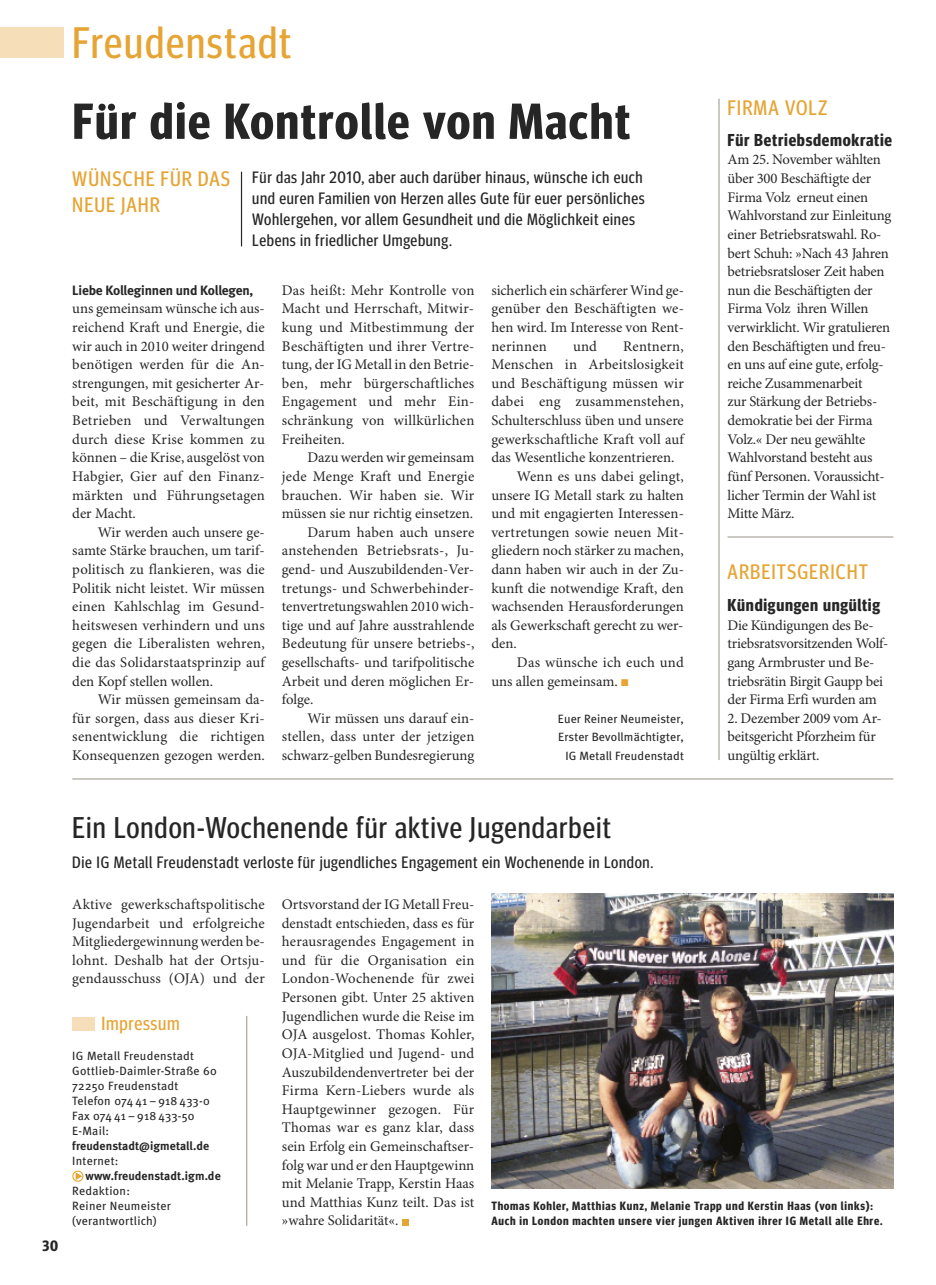
<style>
.page{position:relative;width:936px;height:1285px;background:#fff}
.page>*{position:absolute;margin:0;border:0;box-sizing:border-box;transform-origin:0 0}
.t1{font:700 50.55px "Meta Headline Cond OT";letter-spacing:.035em;color:#272627}
.t2{font:44.1px "Meta Headline Cond OT";letter-spacing:.04em;color:#e6a434}
.t3{font:30px "Meta Headline Cond OT";letter-spacing:.035em;color:#272627}
.t4{font:21px/25.5px "Meta Headline Cond OT";letter-spacing:.05em;color:#e6a434}
.t5{font:19.05px "Meta Headline Cond OT";letter-spacing:.04em;color:#e6a434}
.t6{font:700 17.25px "Meta Headline Cond OT";letter-spacing:.04em;color:#272627}
.t7{font:16.5px/21px "Meta Headline Cond OT";letter-spacing:.04em;color:#272627}
.t8{font:700 15px "Meta Headline Cond OT";color:#272627}
.t9{font:14.7px/18.6px "Minion Pro";letter-spacing:-.005em;color:#272627;text-align:justify}
.t10{font:14.7px "Minion Pro";letter-spacing:.015em;color:#272627}
.t11{font:700 13.5px "Meta";letter-spacing:-.015em;color:#272627}
.t12{font:12px/15px "Meta";letter-spacing:.02em;color:#272627}
.t13{font:700 12px/15px "Meta Headline Cond OT";letter-spacing:.06em;color:#272627}
.t14{font:700 12px "Meta";letter-spacing:.01em;color:#272627}
.s1{color:#e6a434}
</style>
<div class="page">
<div style="left:0;top:28px;width:64px;height:30px;background:#f6dfb8"></div>
<hr style="left:246px;top:1015px;width:1px;height:210px;background:#999186">
<hr style="left:718px;top:99px;width:1px;height:661px;background:#999186">
<hr style="left:727px;top:536px;width:166px;height:1px;background:#999186">
<svg style="left:72px;top:1170px;width:11px;height:11px"></svg>
<div style="left:72px;top:1016px;width:23px;height:14px;background:#f6dfb8"></div>
<hr style="left:241px;top:172px;width:1px;height:74px;background:#272627">
<hr style="left:72px;top:778px;width:821px;height:1px;background:#999186">
<div style="left:402px;top:1218px;width:6px;height:7px;background:#e6a434"></div>
<img style="left:491px;top:893px;width:402px;height:294px">
<h2 class="t2" style="left:72px;top:28px;width:220px">Freudenstadt</h2>
<h1 class="t1" style="left:72px;top:104px;width:559px">Für die Kontrolle von Macht</h1>
<h3 class="t4" style="left:72px;top:168px;width:159px">WÜNSCHE FÜR DAS<br>NEUE JAHR</h3>
<p class="t7" style="left:252px;top:169px;width:394px">Für das Jahr 2010, aber auch darüber hinaus, wünsche ich euch und euren Familien von Herzen alles Gute für euer persönliches Wohlergehen, vor allem Gesundheit und die Möglichkeit eines Lebens in friedlicher Umgebung.</p>
<p class="t11" style="left:72px;top:285px;width:183px">Liebe Kolleginnen und Kollegen,</p>
<p class="t9" style="left:72px;top:300px;width:194px">uns gemeinsam wünsche ich aus&shy;reichend Kraft und Energie, die wir auch in 2010 weiter dringend benötigen werden für die An&shy;strengungen, mit gesicherter Ar&shy;beit, mit Beschäftigung in den Betrieben und Verwaltungen durch diese Krise kommen zu können – die Krise, ausgelöst von Habgier, Gier auf den Finanz&shy;märkten und Führungsetagen der Macht.</p>
<p class="t9" style="left:72px;top:524px;width:194px;text-indent:26px">Wir werden auch unsere ge&shy;samte Stärke brauchen, um tarif&shy;politisch zu flankieren, was die Politik nicht leistet. Wir müssen einen Kahlschlag im Gesund&shy;heitswesen verhindern und uns gegen die Liberalisten wehren, die das Solidarstaatsprinzip auf den Kopf stellen wollen.</p>
<p class="t9" style="left:72px;top:691px;width:194px;text-indent:26px">Wir müssen gemeinsam da&shy;für sorgen, dass aus dieser Kri&shy;senentwicklung die richtigen Konsequenzen gezogen werden.</p>
<p class="t9" style="left:282px;top:282px;width:194px">Das heißt: Mehr Kontrolle von Macht und Herrschaft, Mitwir&shy;kung und Mitbestimmung der Beschäftigten und ihrer Vertre&shy;tung, der IG Metall in den Betrie&shy;ben, mehr bürgerschaftliches Engagement und mehr Ein&shy;schränkung von willkürlichen Freiheiten.</p>
<p class="t9" style="left:307px;top:449px;width:168px">Dazu werden wir gemeinsam</p>
<p class="t10" style="left:282px;top:470px;width:194px">jede Menge Kraft und Energie</p>
<p class="t10" style="left:282px;top:489px;width:194px">brauchen. Wir haben sie. Wir</p>
<p class="t9" style="left:282px;top:505px;width:193px">müssen sie nur richtig einsetzen.</p>
<p class="t10" style="left:307px;top:526px;width:168px">Darum haben auch unsere</p>
<p class="t10" style="left:282px;top:545px;width:194px">anstehenden Betriebsrats-, Ju-</p>
<p class="t9" style="left:282px;top:561px;width:194px">gend- und Auszubildenden-Ver-</p>
<p class="t10" style="left:282px;top:582px;width:194px">tretungs- und Schwerbehinder-</p>
<p class="t9" style="left:282px;top:598px;width:194px">tenvertretungswahlen 2010 wich-</p>
<p class="t9" style="left:282px;top:617px;width:194px">tige und auf Jahre ausstrahlende</p>
<p class="t9" style="left:282px;top:635px;width:194px">Bedeutung für unsere betriebs-,</p>
<p class="t9" style="left:282px;top:654px;width:194px">gesellschafts- und tarifpolitische</p>
<p class="t9" style="left:282px;top:672px;width:194px">Arbeit und deren möglichen Er-</p>
<p class="t9" style="left:282px;top:691px;width:33px">folge.</p>
<p class="t9" style="left:307px;top:710px;width:168px">Wir müssen uns darauf ein-</p>
<p class="t10" style="left:282px;top:731px;width:194px">stellen, dass unter der jetzigen</p>
<p class="t9" style="left:282px;top:747px;width:194px">schwarz-gelben Bundesregierung</p>
<p class="t9" style="left:491px;top:282px;width:194px">sicherlich ein schärferer Wind ge&shy;genüber den Beschäftigten we&shy;hen wird. Im Interesse von Rent&shy;nerinnen</p>
<p class="t9" style="left:573px;top:338px;width:25px">und</p>
<p class="t10" style="left:623px;top:340px;width:62px">Rentnern,</p>
<p class="t10" style="left:491px;top:359px;width:194px">Menschen in Arbeitslosigkeit</p>
<p class="t10" style="left:491px;top:377px;width:194px">und Beschäftigung müssen wir</p>
<p class="t9" style="left:491px;top:393px;width:194px">dabei eng zusammenstehen,</p>
<p class="t9" style="left:491px;top:412px;width:194px">Schulterschluss üben und unsere</p>
<p class="t9" style="left:491px;top:431px;width:194px">gewerkschaftliche Kraft voll auf</p>
<p class="t9" style="left:491px;top:449px;width:185px">das Wesentliche konzentrieren.</p>
<p class="t10" style="left:517px;top:470px;width:168px">Wenn es uns dabei gelingt,</p>
<p class="t9" style="left:491px;top:486px;width:194px">unsere IG Metall stark zu halten</p>
<p class="t9" style="left:491px;top:505px;width:194px">und mit engagierten Interessen-</p>
<p class="t10" style="left:491px;top:526px;width:194px">vertretungen sowie neuen Mit-</p>
<p class="t9" style="left:491px;top:542px;width:194px">gliedern noch stärker zu machen,</p>
<p class="t9" style="left:491px;top:561px;width:194px">dann haben wir auch in der Zu-</p>
<p class="t9" style="left:491px;top:579px;width:194px">kunft die notwendige Kraft, den</p>
<p class="t9" style="left:491px;top:598px;width:194px">wachsenden Herausforderungen</p>
<p class="t9" style="left:491px;top:617px;width:194px">als Gewerkschaft gerecht zu wer-</p>
<p class="t9" style="left:491px;top:635px;width:27px">den.</p>
<p class="t10" style="left:517px;top:656px;width:168px">Das wünsche ich euch und</p>
<p class="t9" style="left:491px;top:672px;width:139px">uns allen gemeinsam. <span class="s1">■</span></p>
<p class="t12" style="left:558px;top:710px;width:127px;line-height:18.6px;text-align:right">Euer Reiner Neumeister,<br>Erster Bevollmächtigter,<br>IG Metall Freudenstadt</p>
<h3 class="t4" style="left:727px;top:97px;width:102px">FIRMA VOLZ</h3>
<p class="t6" style="left:727px;top:134px;width:166px">Für Betriebsdemokratie</p>
<p class="t9" style="left:727px;top:152px;width:165px;text-align:left">Am 25. November wählten über 300 Beschäftigte der<br>Firma Volz erneut einen<br>Wahlvorstand zur Einleitung einer Betriebsratswahl. Ro&shy;bert Schuh: »Nach 43 Jahren betriebsratsloser Zeit haben nun die Beschäftigten der<br>Firma Volz ihren Willen verwirklicht. Wir gratulieren den Beschäftigten und freu&shy;en uns auf eine gute, erfolg&shy;reiche Zusammenarbeit<br>zur Stärkung der Betriebs&shy;demokratie bei der Firma<br>Volz.« Der neu gewählte<br>Wahlvorstand besteht aus fünf Personen. Voraussicht&shy;licher Termin der Wahl ist<br>Mitte März.</p>
<h3 class="t4" style="left:727px;top:560px;width:142px">ARBEITSGERICHT</h3>
<p class="t6" style="left:727px;top:599px;width:154px">Kündigungen ungültig</p>
<p class="t9" style="left:727px;top:617px;width:162px;text-align:left">Die Kündigungen des Be&shy;triebsratsvorsitzenden Wolf&shy;gang Armbruster und Be&shy;triebsrätin Birgit Gaupp bei der Firma Erfi wurden am</p>
<p class="t9" style="left:727px;top:710px;width:156px;text-align:left">2. Dezember 2009 vom Ar&shy;beitsgericht Pforzheim für ungültig erklärt.</p>
<p class="t8" style="left:43px;top:1240px;width:17px">30</p>
<h3 class="t3" style="left:72px;top:816px;width:540px">Ein London-Wochenende für aktive Jugendarbeit</h3>
<p class="t7" style="left:72px;top:852px;width:582px">Die IG Metall Freudenstadt verloste für jugendliches Engagement ein Wochenende in London.</p>
<p class="t9" style="left:72px;top:896px;width:194px">Aktive gewerkschaftspolitische Jugendarbeit und erfolgreiche Mitgliedergewinnung werden be&shy;lohnt. Deshalb hat der Ortsju&shy;gendausschuss (OJA) und der</p>
<p class="t9" style="left:282px;top:896px;width:194px">Ortsvorstand der IG Metall Freu&shy;denstadt entschieden, dass es für herausragendes Engagement in und für die Organisation ein London-Wochenende für zwei Personen gibt. Unter 25 aktiven Jugendlichen wurde die Reise im OJA ausgelost. Thomas Kohler, OJA-Mitglied und Jugend- und Auszubildendenvertreter bei der Firma Kern-Liebers wurde als Hauptgewinner gezogen. Für Thomas war es ganz klar, dass sein Erfolg ein Gemeinschaftser&shy;folg war und er den Hauptgewinn mit Melanie Trapp, Kerstin Haas und Matthias Kunz teilt. Das ist »wahre Solidarität«.</p>
<p class="t5" style="left:101px;top:1016px;width:80px">Impressum</p>
<p class="t12" style="left:72px;top:1049px;width:146px">IG Metall Freudenstadt<br>Gottlieb-Daimler-Straße 60<br>72250 Freudenstadt<br>Telefon 074 41 – 918 433-0<br>Fax 074 41 – 918 433-50<br>E-Mail:</p>
<p class="t14" style="left:72px;top:1141px;width:138px">freudenstadt@igmetall.de</p>
<p class="t12" style="left:72px;top:1154px;width:48px">Internet:</p>
<p class="t14" style="left:85px;top:1171px;width:137px">www.freudenstadt.igm.de</p>
<p class="t12" style="left:72px;top:1184px;width:100px">Redaktion:<br>Reiner Neumeister (verantwortlich)</p>
<p class="t13" style="left:491px;top:1199px;width:392px">Thomas Kohler, Matthias Kunz, Melanie Trapp und Kerstin Haas (von links):<br>Auch in London machten unsere vier jungen Aktiven ihrer IG Metall alle Ehre.</p>
</div>
